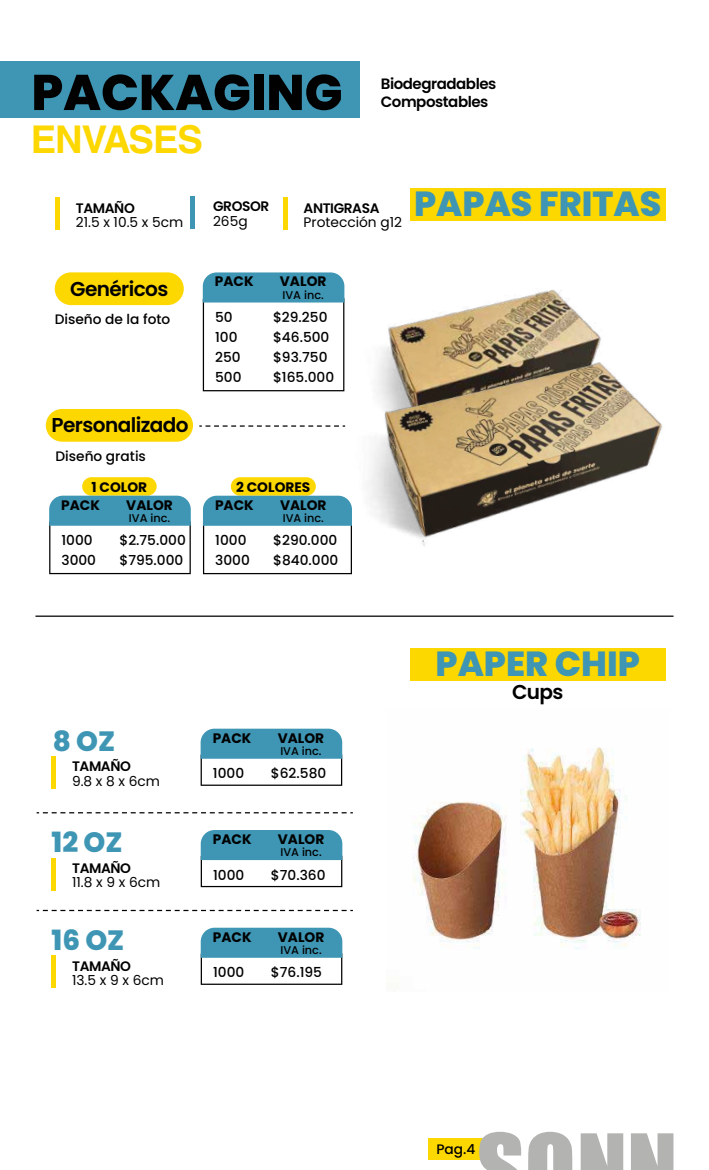
<style>
.page{position:relative;width:709px;height:1170px;background:#fff}
.page>*{position:absolute;margin:0;border:0;box-sizing:border-box;transform-origin:0 0}
.t1{font:800 50px "Poppins";color:#010101}
.t2{font:700 38.25px "Helvetica LT Std";letter-spacing:-.03em;color:#fdd700}
.t3{font:800 34.75px "Poppins";color:#3e96b4}
.t4{font:800 27.88px "Poppins";color:#3e96b4}
.t5{font:600 20px "Poppins";letter-spacing:-.03em;color:#010101}
.t6{font:600 15px/17.5px "Poppins";letter-spacing:-.03em;color:#010101}
.t7{font:500 13.75px/20px "Poppins";color:#010101}
.t8{font:700 13.75px "Poppins";color:#010101}
.t9{font:13.75px "Poppins";color:#010101}
.t10{font:600 13.75px "Poppins";letter-spacing:-.03em;color:#010101}
.t11{font:500 11.25px "Poppins";color:#010101}
</style>
<div class="page">
<div style="left:0;top:61px;width:359px;height:56px;background:#3e96b4"></div>
<div style="left:428px;top:1138px;width:56px;height:21px;background:#fdd700"></div>
<svg style="left:37px;top:812px;width:316px;height:1px"></svg>
<svg style="left:201px;top:728px;width:141px;height:57px"></svg>
<hr style="left:52px;top:756px;width:4px;height:33px;background:#fdd700">
<svg style="left:201px;top:830px;width:141px;height:57px"></svg>
<hr style="left:52px;top:857px;width:4px;height:33px;background:#fdd700">
<svg style="left:37px;top:909px;width:316px;height:2px"></svg>
<svg style="left:201px;top:927px;width:141px;height:57px"></svg>
<hr style="left:52px;top:955px;width:4px;height:33px;background:#fdd700">
<hr style="left:35px;top:615px;width:638px;height:1px;background:#010101">
<div style="left:55px;top:197px;width:5px;height:33px;background:#fdd700"></div>
<hr style="left:283px;top:197px;width:4px;height:33px;background:#fdd700">
<hr style="left:190px;top:196px;width:4px;height:33px;background:#3e96b4">
<svg style="left:199px;top:425px;width:138px;height:1px"></svg>
<div style="left:46px;top:409px;width:147px;height:32px;background:#fdd700;border-radius:16px"></div>
<div style="left:82px;top:477px;width:75px;height:18px;background:#fdd700;border-radius:9px"></div>
<svg style="left:49px;top:495px;width:142px;height:79px"></svg>
<div style="left:231px;top:477px;width:85px;height:18px;background:#fdd700;border-radius:9px"></div>
<svg style="left:203px;top:495px;width:149px;height:79px"></svg>
<div style="left:410px;top:188px;width:255px;height:33px;background:#fdd700"></div>
<div style="left:55px;top:272px;width:129px;height:33px;background:#fdd700;border-radius:16px"></div>
<svg style="left:203px;top:272px;width:141px;height:119px"></svg>
<img style="left:388px;top:289px;width:212px;height:48px">
<img style="left:337px;top:337px;width:326px;height:228px">
<div style="left:410px;top:648px;width:255px;height:33px;background:#fdd700"></div>
<img style="left:413px;top:747px;width:228px;height:202px">
<svg style="left:479px;top:1131px;width:93px;height:38px"></svg>
<svg style="left:580px;top:1133px;width:43px;height:36px;background:#bdbdbc"></svg>
<svg style="left:631px;top:1133px;width:42px;height:36px;background:#bcbcbb"></svg>
<h1 class="t1" style="left:31px;top:63px;width:312px">PACKAGING</h1>
<h2 class="t2" style="left:31px;top:116px;width:174px">ENVASES</h2>
<p class="t6" style="left:381px;top:75px;width:117px">Biodegradables<br>Compostables</p>
<p class="t10" style="left:76px;top:200px;width:60px">TAMAÑO</p>
<p class="t9" style="left:76px;top:214px;width:109px">21.5 x 10.5 x 5cm</p>
<p class="t10" style="left:213px;top:198px;width:58px">GROSOR</p>
<p class="t9" style="left:213px;top:213px;width:36px">265g</p>
<p class="t10" style="left:303px;top:200px;width:77px">ANTIGRASA</p>
<p class="t9" style="left:303px;top:214px;width:100px">Protección g12</p>
<h3 class="t3" style="left:414px;top:184px;width:249px">PAPAS FRITAS</h3>
<p class="t8" style="left:215px;top:273px;width:40px">PACK</p>
<p class="t8" style="left:280px;top:273px;width:48px">VALOR</p>
<h3 class="t5" style="left:70px;top:277px;width:100px">Genéricos</h3>
<p class="t7" style="left:55px;top:309px;width:117px">Diseño de la foto</p>
<p class="t7" style="left:215px;top:307px;width:28px">50<br>100<br>250<br>500</p>
<p class="t7" style="left:273px;top:307px;width:63px">$29.250 $46.500 $93.750 $165.000</p>
<p class="t11" style="left:282px;top:288px;width:43px">IVA inc.</p>
<h3 class="t5" style="left:52px;top:413px;width:139px">Personalizado</h3>
<p class="t7" style="left:55px;top:446px;width:92px">Diseño gratis</p>
<p class="t8" style="left:92px;top:479px;width:57px">1 COLOR</p>
<p class="t8" style="left:236px;top:479px;width:76px">2 COLORES</p>
<p class="t8" style="left:61px;top:496px;width:40px">PACK</p>
<p class="t8" style="left:126px;top:496px;width:48px">VALOR</p>
<p class="t8" style="left:215px;top:496px;width:40px">PACK</p>
<p class="t8" style="left:280px;top:496px;width:48px">VALOR</p>
<p class="t11" style="left:129px;top:511px;width:43px">IVA inc.</p>
<p class="t11" style="left:283px;top:511px;width:43px">IVA inc.</p>
<p class="t7" style="left:61px;top:530px;width:36px">1000<br>3000</p>
<p class="t7" style="left:119px;top:530px;width:68px">$2.75.000 $795.000</p>
<p class="t7" style="left:215px;top:530px;width:36px">1000<br>3000</p>
<p class="t7" style="left:273px;top:530px;width:67px">$290.000 $840.000</p>
<h3 class="t4" style="left:53px;top:725px;width:64px">8 OZ</h3>
<p class="t8" style="left:213px;top:729px;width:40px">PACK</p>
<p class="t8" style="left:278px;top:729px;width:48px">VALOR</p>
<p class="t10" style="left:72px;top:758px;width:60px">TAMAÑO</p>
<p class="t9" style="left:72px;top:773px;width:90px">9.8 x 8 x 6cm</p>
<p class="t11" style="left:280px;top:744px;width:43px">IVA inc.</p>
<p class="t7" style="left:213px;top:763px;width:33px">1000</p>
<p class="t7" style="left:271px;top:763px;width:57px">$62.580</p>
<h3 class="t4" style="left:52px;top:826px;width:72px">12 OZ</h3>
<p class="t10" style="left:72px;top:859px;width:60px">TAMAÑO</p>
<p class="t9" style="left:72px;top:874px;width:90px">11.8 x 9 x 6cm</p>
<h3 class="t4" style="left:52px;top:924px;width:74px">16 OZ</h3>
<p class="t10" style="left:72px;top:957px;width:60px">TAMAÑO</p>
<p class="t9" style="left:72px;top:972px;width:93px">13.5 x 9 x 6cm</p>
<p class="t8" style="left:213px;top:831px;width:40px">PACK</p>
<p class="t8" style="left:278px;top:831px;width:48px">VALOR</p>
<p class="t11" style="left:280px;top:845px;width:43px">IVA inc.</p>
<p class="t7" style="left:213px;top:864px;width:33px">1000</p>
<p class="t7" style="left:271px;top:864px;width:56px">$70.360</p>
<p class="t8" style="left:213px;top:928px;width:40px">PACK</p>
<p class="t8" style="left:278px;top:928px;width:48px">VALOR</p>
<p class="t11" style="left:280px;top:943px;width:43px">IVA inc.</p>
<p class="t7" style="left:213px;top:962px;width:33px">1000</p>
<p class="t7" style="left:271px;top:962px;width:53px">$76.195</p>
<h3 class="t3" style="left:435px;top:644px;width:206px">PAPER CHIP</h3>
<h3 class="t5" style="left:512px;top:680px;width:53px">Cups</h3>
<p class="t7" style="left:436px;top:1139px;width:41px">Pag.4</p>
</div>
